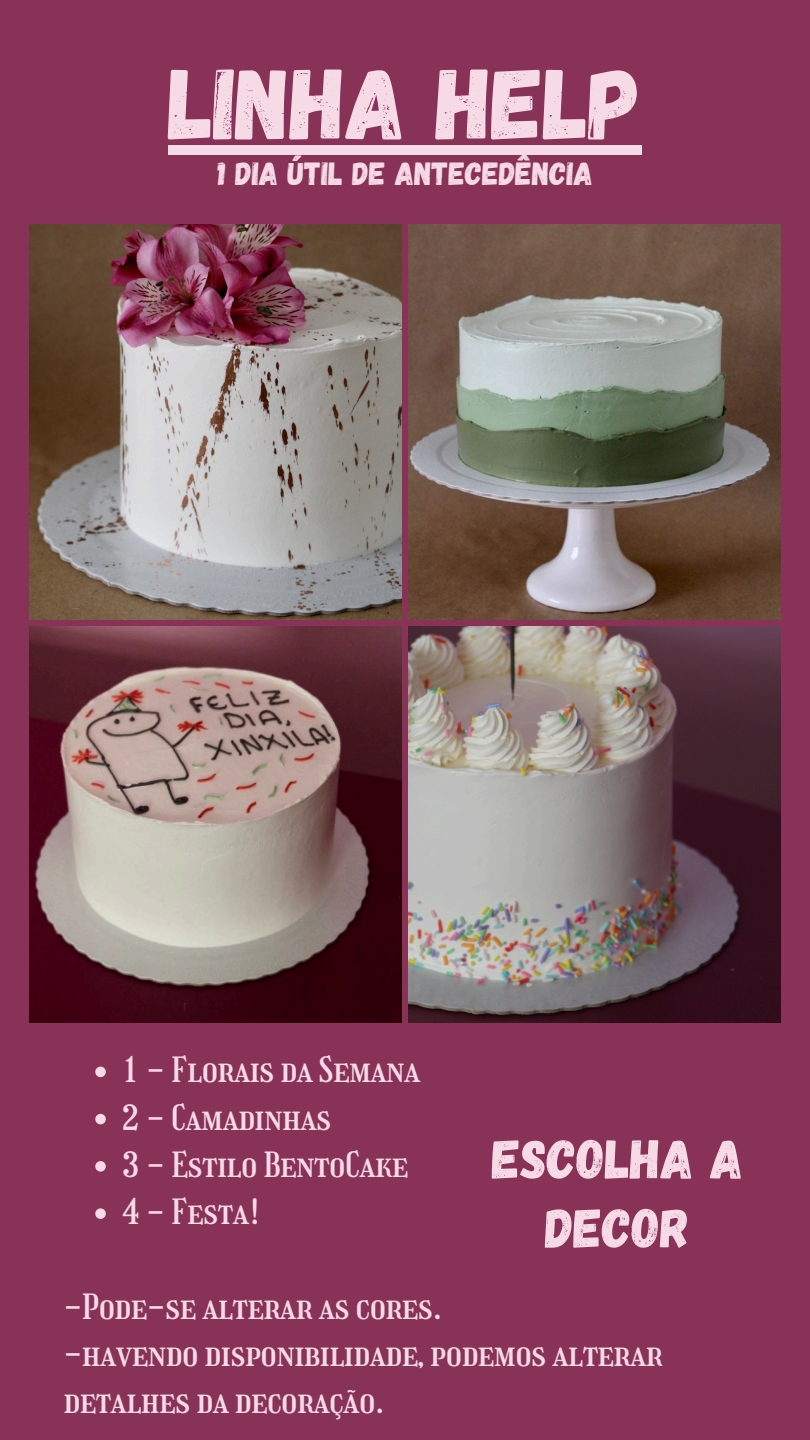
<style>
.page{position:relative;width:810px;height:1440px;background:#883258}
.page>*{position:absolute;margin:0;border:0;box-sizing:border-box;transform-origin:0 0}
.t1{font:100px "Gagalin";color:#f6dae6}
.t2{font:55px/69px "Gagalin";color:#f6dae6;text-align:center}
.t3{font:34px/47.2px "Girassol";color:#f6dae6}
.t4{font:32px "Gagalin";color:#f6dae6}
</style>
<div class="page">
<img style="left:29px;top:225px;width:372px;height:394px">
<img style="left:409px;top:225px;width:372px;height:394px">
<img style="left:29px;top:627px;width:372px;height:395px">
<img style="left:409px;top:627px;width:372px;height:395px">
<div style="left:169px;top:145px;width:473px;height:9px;background:#f6dae6"></div>
<svg style="left:95px;top:1067px;width:11px;height:10px"></svg>
<svg style="left:95px;top:1114px;width:11px;height:10px"></svg>
<svg style="left:95px;top:1161px;width:11px;height:11px"></svg>
<svg style="left:95px;top:1208px;width:11px;height:11px"></svg>
<h1 class="t1" style="left:169px;top:39px;width:475px">LINHA HELP</h1>
<p class="t4" style="left:218px;top:153px;width:377px">1 DIA ÚTIL DE ANTECEDÊNCIA</p>
<p class="t3" style="left:122px;top:1047px;width:300px">1 - Florais da Semana</p>
<p class="t3" style="left:122px;top:1094px;width:211px">2 - Camadinhas</p>
<p class="t3" style="left:122px;top:1141px;width:288px">3 - Estilo BentoCake</p>
<p class="t3" style="left:122px;top:1189px;width:139px">4 - Festa!</p>
<h2 class="t2" style="left:492px;top:1122px;width:253px">ESCOLHA A<br>DECOR</h2>
<p class="t3" style="left:64px;top:1283px;width:380px">-Pode-se alterar as cores.</p>
<p class="t3" style="left:64px;top:1330px;width:600px">-havendo disponibilidade, podemos alterar detalhes da decoração.</p>
</div>
